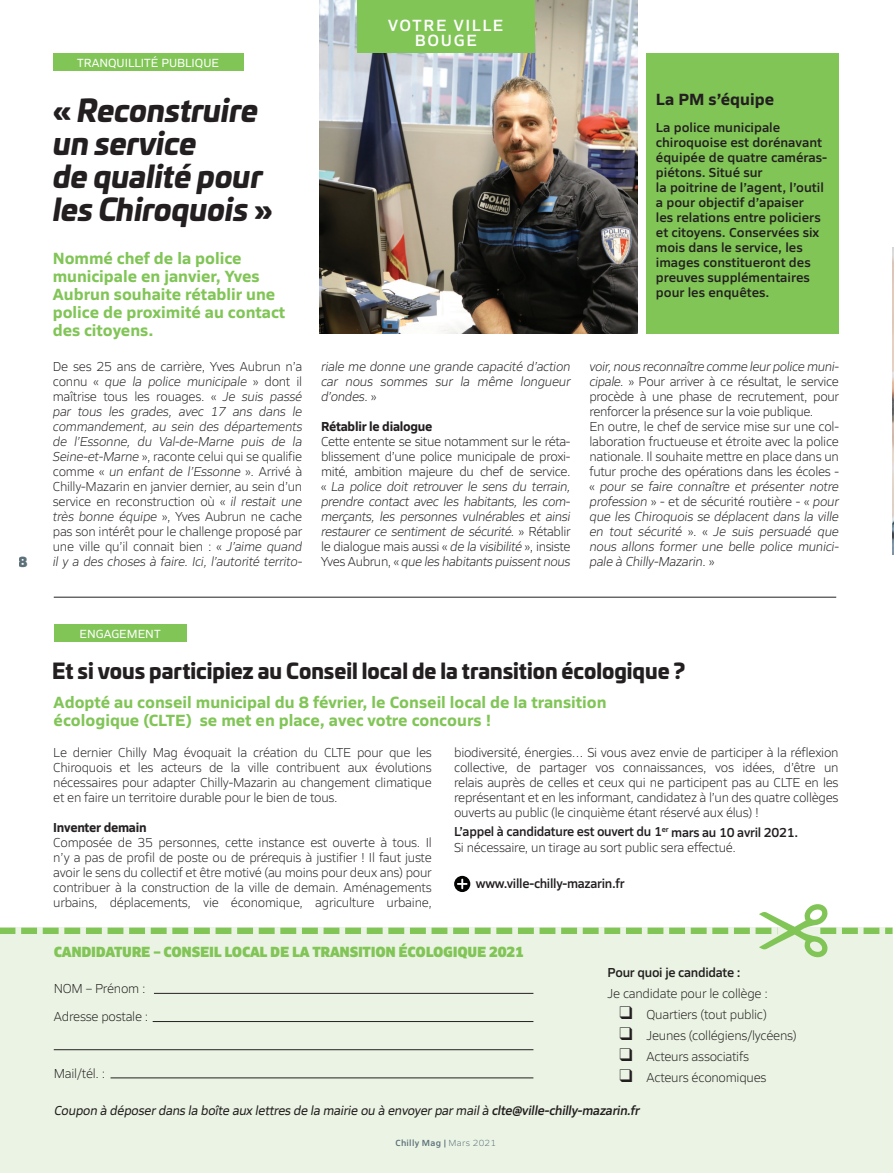
<style>
.page{position:relative;width:894px;height:1173px;background:#fff}
.page>*{position:absolute;margin:0;border:0;box-sizing:border-box;transform-origin:0 0}
.t1{font:italic 900 30px/33px "Univia Pro";color:#231f20}
.t2{font:900 21px "Univia Pro";color:#231f20}
.t3{font:700 16.5px/18px "Siro";color:#81c557}
.t4{font:600 16.5px/15px "Siro";letter-spacing:.1em;color:#fff;text-align:center}
.t5{font:700 16.5px "Siro";color:#231f20}
.t6{font:800 15px "Siro";letter-spacing:-.02em;color:#81c557;scale:.96 1}
.t7{font:800 15px "Siro";color:#5c707a}
.t8{font:300 13.2px/15px "Siro";letter-spacing:-.02em;color:#231f20;text-align:justify;scale:.96 1}
.t9{font:italic 300 13.2px/15px "Siro";letter-spacing:-.02em;color:#231f20;text-align:justify;scale:.96 1}
.t10{font:600 13.2px/15px "Siro";color:#231f20}
.t11{font:600 13.2px/15px "Siro";letter-spacing:-.02em;color:#231f20;scale:.96 1}
.t12{font:italic 13.2px "Siro";color:#231f20;scale:.96 1}
.t13{font:600 13.2px "Siro";color:#231f20;scale:.96 1}
.t14{font:700 13.2px "Siro";letter-spacing:-.02em;color:#231f20;scale:.96 1}
.t15{font:12px "Siro";color:#fff}
.t16{font:600 9px "Siro";letter-spacing:.03em;color:#5c707a}
.s1{font-style:normal}
.s2{font-style:italic}
.s3{font-weight:300}
.s4{font-weight:600}
</style>
<div class="page">
<div style="left:646px;top:53px;width:192px;height:280px;background:#81c557"></div>
<div style="left:0;top:927px;width:892px;height:245px;background:#ebf4e4"></div>
<img style="left:319px;top:0;width:318px;height:333px">
<div style="left:357px;top:0;width:177px;height:53px;background:#81c557"></div>
<div style="left:53px;top:53px;width:190px;height:18px;background:#81c557"></div>
<div style="left:54px;top:624px;width:132px;height:18px;background:#81c557"></div>
<hr style="left:54px;top:597px;width:782px;height:1px;background:#231f20">
<svg style="left:454px;top:875px;width:16px;height:17px"></svg>
<hr style="left:154px;top:992px;width:379px;height:1px;background:#231f20">
<hr style="left:153px;top:1021px;width:380px;height:1px;background:#231f20">
<hr style="left:110px;top:1077px;width:423px;height:1px;background:#231f20">
<hr style="left:54px;top:1049px;width:479px;height:1px;background:#231f20">
<svg style="left:0;top:904px;width:892px;height:54px"></svg>
<img style="left:892px;top:248px;width:1px;height:306px">
<p class="t7" style="left:19px;top:550px;width:11px">8</p>
<p class="t15" style="left:77px;top:54px;width:54px">TRANQUILLITÉ</p>
<p class="t15" style="left:161px;top:54px;width:57px">PUBLIQUE</p>
<h1 class="t1" style="left:53px;top:92px;width:221px"><span class="s1">«</span> Reconstruire un service<br>de qualité pour les Chiroquois <span class="s1">»</span></h1>
<p class="t3" style="left:53px;top:248px;width:234px">Nommé chef de la police municipale en janvier, Yves<br>Aubrun souhaite rétablir une police de proximité au contact des citoyens.</p>
<p class="t8" style="left:53px;top:357px;width:261px">De ses 25 ans de carrière, Yves Aubrun n’a connu « <span class="s2">que la police municipale</span> » dont il maîtrise tous les rouages. « <span class="s2">Je suis passé par tous les grades, avec 17 ans dans le commandement, au sein des départements de l’Essonne, du Val-de-Marne puis de la Seine-et-Marne</span> », raconte celui qui se qualifie comme « <span class="s2">un enfant de l’Essonne</span> ». Arrivé à Chilly-Mazarin en janvier dernier, au sein d’un service en reconstruction où « <span class="s2">il restait une très bonne équipe</span> », Yves Aubrun ne cache pas son intérêt pour le challenge proposé par une ville qu’il connait bien : « <span class="s2">J’aime quand il y a des choses à faire. Ici, l’autorité territo-</span></p>
<p class="t4" style="left:388px;top:17px;width:117px">votre ville bouge</p>
<p class="t5" style="left:656px;top:86px;width:120px">La PM s’équipe</p>
<p class="t10" style="left:656px;top:119px;width:173px">La police municipale chiroquoise est dorénavant équipée de quatre caméras&shy;piétons. Situé sur<br>la poitrine de l’agent, l’outil a pour objectif d’apaiser<br>les relations entre policiers et citoyens. Conservées six mois dans le service, les images constitueront des preuves supplémentaires pour les enquêtes.</p>
<p class="t9" style="left:321px;top:357px;width:261px">riale me donne une grande capacité d’action car nous sommes sur la même longueur d’ondes. <span class="s1">»</span></p>
<p class="t14" style="left:321px;top:416px;width:118px">Rétablir le dialogue</p>
<p class="t9" style="left:321px;top:432px;width:261px"><span class="s1">Cette entente se situe notamment sur le réta&shy;blissement d’une police municipale de proxi&shy;mité, ambition majeure du chef de service. «</span> La police doit retrouver le sens du terrain, prendre contact avec les habitants, les com&shy;merçants, les personnes vulnérables et ainsi restaurer ce sentiment de sécurité. <span class="s1">» Rétablir le dialogue mais aussi «</span> de la visibilité <span class="s1">», insiste Yves Aubrun, «</span> que les habitants puissent nous</p>
<p class="t8" style="left:589px;top:357px;width:261px;text-align:left"><span class="s2">voir, nous reconnaître comme leur police muni&shy;cipale.</span> » Pour arriver à ce résultat, le service procède à une phase de recrutement, pour renforcer la présence sur la voie publique.<br>En outre, le chef de service mise sur une col&shy;laboration fructueuse et étroite avec la police nationale. Il souhaite mettre en place dans un futur proche des opérations dans les écoles - « <span class="s2">pour se faire connaître et présenter notre profession</span> » - et de sécurité routière - « <span class="s2">pour que les Chiroquois se déplacent dans la ville en tout sécurité</span> ». « <span class="s2">Je suis persuadé que nous allons former une belle police munici&shy;pale à Chilly-Mazarin.</span> »</p>
<p class="t15" style="left:79px;top:625px;width:83px">ENGAGEM ENT</p>
<h2 class="t2" style="left:52px;top:653px;width:634px">Et si vous participiez au Conseil local de la transition écologique ?</h2>
<p class="t3" style="left:54px;top:692px;width:554px">Adopté au conseil municipal du 8 février, le Conseil local de la transition écologique (CLTE) se met en place, avec votre concours !</p>
<p class="t8" style="left:53px;top:744px;width:396px">Le dernier Chilly Mag évoquait la création du CLTE pour que les Chiroquois et les acteurs de la ville contribuent aux évolutions nécessaires pour adapter Chilly-Mazarin au changement climatique et en faire un territoire durable pour le bien de tous.</p>
<p class="t14" style="left:53px;top:817px;width:99px">Inventer demain</p>
<p class="t8" style="left:53px;top:834px;width:396px">Composée de 35 personnes, cette instance est ouverte à tous. Il n’y a pas de profil de poste ou de prérequis à justifier ! Il faut juste avoir le sens du collectif et être motivé (au moins pour deux ans) pour contribuer à la construction de la ville de demain. Aménagements urbains, déplacements, vie économique, agriculture urbaine,</p>
<p class="t8" style="left:454px;top:744px;width:402px">biodiversité, énergies… Si vous avez envie de participer à la réflexion collective, de partager vos connaissances, vos idées, d’être un relais auprès de celles et ceux qui ne participent pas au CLTE en les représentant et en les informant, candidatez à l’un des quatre collèges ouverts au public (le cinquième étant réservé aux élus) !</p>
<p class="t11" style="left:454px;top:823px;width:360px">L’appel à candidature est ouvert du 1<sup>er</sup> mars au 10 avril 2021.<br><span class="s3">Si nécessaire, un tirage au sort public sera effectué.</span></p>
<p class="t13" style="left:476px;top:873px;width:156px">www.ville-chilly-mazarin.fr</p>
<p class="t6" style="left:54px;top:939px;width:491px">CANDIDATURE – CONSEIL LOCAL DE LA TRANSITION ÉCOLOGIQUE 2021</p>
<p class="t13" style="left:607px;top:962px;width:140px">Pour quoi je candidate :</p>
<p class="t8" style="left:607px;top:984px;width:169px">Je candidate pour le collège :</p>
<p class="t8" style="left:619px;top:1005px;width:155px">❑ Quartiers (tout public)</p>
<p class="t8" style="left:619px;top:1026px;width:186px">❑ Jeunes (collégiens/lycéens)</p>
<p class="t8" style="left:619px;top:1047px;width:136px">❑ Acteurs associatifs</p>
<p class="t8" style="left:619px;top:1068px;width:155px">❑ Acteurs économiques</p>
<p class="t12" style="left:54px;top:1100px;width:614px">Coupon à déposerdansla boîte aux lettresde la mairie ou à envoyerparmailà <span class="s4">clte@ville-chilly-mazarin.fr</span></p>
<p class="t8" style="left:54px;top:972px;width:100px;line-height:28.5px">NOM – Prénom :<br>Adresse postale :</p>
<p class="t8" style="left:54px;top:1065px;width:55px">Mail/tél. :</p>
<p class="t16" style="left:395px;top:1135px;width:102px">Chilly Mag <span class="s3">Mars 2021</span></p>
</div>
